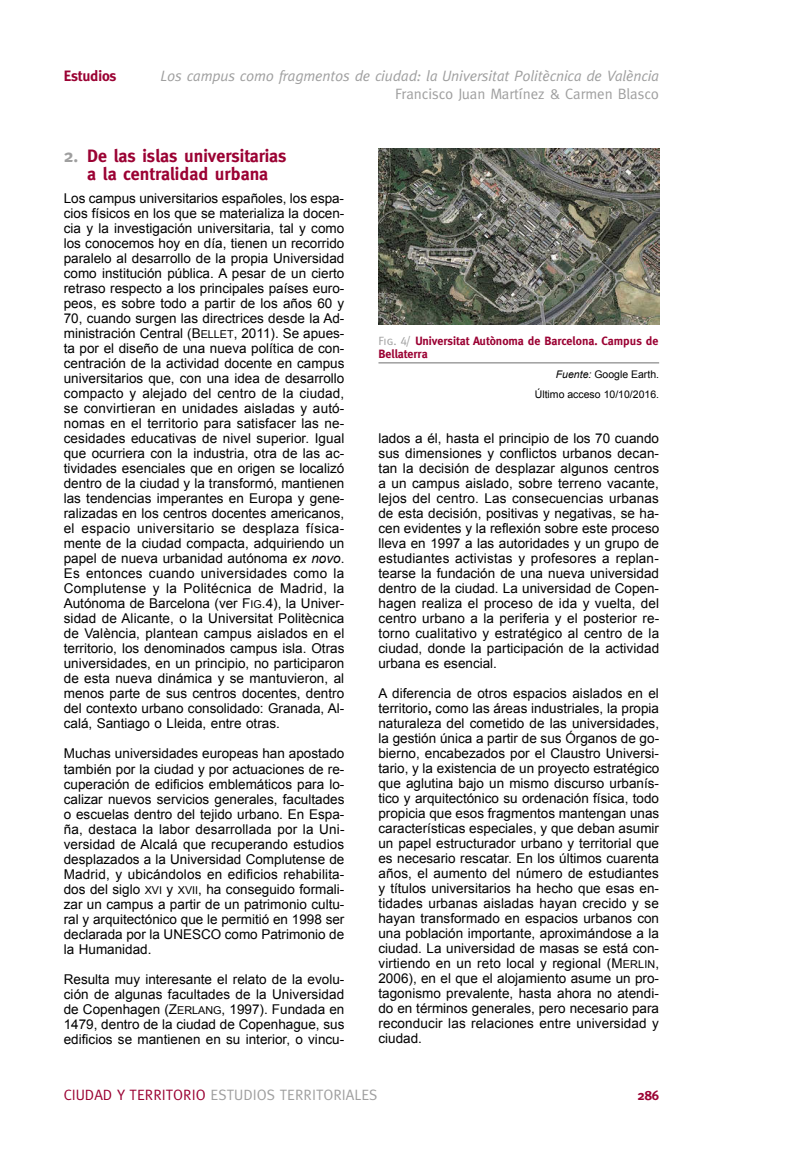
<style>
.page{position:relative;width:808px;height:1149px;background:#fff}
.page>*{position:absolute;margin:0;border:0;box-sizing:border-box;transform-origin:0 0}
.t1{font:700 18px/18px "Meta";color:#9b0233;text-align:center}
.t2{font:15px "Meta";color:#9f9f9f}
.t3{font:italic 15px "Meta";letter-spacing:-.01em;color:#9f9f9f}
.t4{font:700 15px "Meta";letter-spacing:-.01em;color:#9b0233}
.t5{font:13.5px/15px "Arial";color:#000;text-align:justify}
.t6{font:700 13.5px "Meta";color:#9b0233}
.t7{font:700 12px/13.2px "Meta";color:#9b0233}
.t8{font:10.5px/20.1px "Arial";color:#000;text-align:right}
.s1{color:#9f9f9f}
.s2{font-size:10.8px}
.s3{font-style:italic}
.s4{font-family:"Meta Caps";font-weight:400;color:#9f9f9f}
.s5{font-weight:700}
.s6{color:#9b0233}
</style>
<div class="page">
<hr style="left:378px;top:362px;width:281px;height:1px;background:#9f9f9f">
<img style="left:378px;top:149px;width:281px;height:176px">
<p class="t4" style="left:64px;top:70px;width:54px">Estudios</p>
<p class="t3" style="left:160px;top:70px;width:500px">Los campus como fragmentos de ciudad: la Universitat Politècnica de València</p>
<p class="t2" style="left:395px;top:88px;width:265px">Francisco Juan Martínez &amp; Carmen Blasco</p>
<h1 class="t1" style="left:64px;top:147px;width:224px"><span class="s1">2.</span> De las islas universitarias a la centralidad urbana</h1>
<p class="t5" style="left:64px;top:191px;width:282px">Los campus universitarios españoles, los espa&shy;cios físicos en los que se materializa la docen&shy;cia y la investigación universitaria, tal y como los conocemos hoy en día, tienen un recorrido paralelo al desarrollo de la propia Universidad como institución pública. A pesar de un cierto retraso respecto a los principales países euro&shy;peos, es sobre todo a partir de los años 60 y 70, cuando surgen las directrices desde la Ad&shy;ministración Central (B<span class="s2">ELLET</span>, 2011). Se apues&shy;ta por el diseño de una nueva política de con&shy;centración de la actividad docente en campus universitarios que, con una idea de desarrollo compacto y alejado del centro de la ciudad, se convirtieran en unidades aisladas y autó&shy;nomas en el territorio para satisfacer las ne&shy;cesidades educativas de nivel superior. Igual que ocurriera con la industria, otra de las ac&shy;tividades esenciales que en origen se localizó dentro de la ciudad y la transformó, mantienen las tendencias imperantes en Europa y gene&shy;ralizadas en los centros docentes americanos, el espacio universitario se desplaza física&shy;mente de la ciudad compacta, adquiriendo un papel de nueva urbanidad autónoma <span class="s3">ex novo</span>.<br>Es entonces cuando universidades como la Complutense y la Politécnica de Madrid, la Autónoma de Barcelona (ver F<span class="s2">IG</span>.4), la Univer&shy;sidad de Alicante, o la Universitat Politècnica de València, plantean campus aislados en el territorio, los denominados campus isla. Otras universidades, en un principio, no participaron de esta nueva dinámica y se mantuvieron, al menos parte de sus centros docentes, dentro del contexto urbano consolidado: Granada, Al&shy;calá, Santiago o Lleida, entre otras.</p>
<p class="t5" style="left:64px;top:746px;width:282px">Muchas universidades europeas han apostado también por la ciudad y por actuaciones de re&shy;cuperación de edificios emblemáticos para lo&shy;calizar nuevos servicios generales, facultades o escuelas dentro del tejido urbano. En Espa&shy;ña, destaca la labor desarrollada por la Uni&shy;versidad de Alcalá que recuperando estudios desplazados a la Universidad Complutense de Madrid, y ubicándolos en edificios rehabilita&shy;dos del siglo <span class="s2">XVI</span> y <span class="s2">XVII</span>, ha conseguido formali&shy;zar un campus a partir de un patrimonio cultu&shy;ral y arquitectónico que le permitió en 1998 ser declarada por la UNESCO como Patrimonio de la Humanidad.</p>
<p class="t5" style="left:64px;top:971px;width:282px">Resulta muy interesante el relato de la evolu&shy;ción de algunas facultades de la Universidad de Copenhagen (Z<span class="s2">ERLANG</span>, 1997). Fundada en 1479, dentro de la ciudad de Copenhague, sus edificios se mantienen en su interior, o vincu-</p>
<p class="t7" style="left:378px;top:334px;width:282px"><span class="s4">Fig. 4/</span> Universitat Autònoma de Barcelona. Campus de<br>Bellaterra</p>
<p class="t8" style="left:535px;top:364px;width:126px"><span class="s3">Fuente:</span> Google Earth.<br>Último acceso 10/10/2016.</p>
<p class="t5" style="left:378px;top:430px;width:282px">lados a él, hasta el principio de los 70 cuando sus dimensiones y conflictos urbanos decan&shy;tan la decisión de desplazar algunos centros a un campus aislado, sobre terreno vacante, lejos del centro. Las consecuencias urbanas de esta decisión, positivas y negativas, se ha&shy;cen evidentes y la reflexión sobre este proceso lleva en 1997 a las autoridades y un grupo de estudiantes activistas y profesores a replan&shy;tearse la fundación de una nueva universidad dentro de la ciudad. La universidad de Copen&shy;hagen realiza el proceso de ida y vuelta, del centro urbano a la periferia y el posterior re&shy;torno cualitativo y estratégico al centro de la ciudad, donde la participación de la actividad urbana es esencial.</p>
<p class="t5" style="left:378px;top:685px;width:282px">A diferencia de otros espacios aislados en el territorio<span class="s5">,</span> como las áreas industriales, la propia naturaleza del cometido de las universidades, la gestión única a partir de sus Órganos de go&shy;bierno, encabezados por el Claustro Universi&shy;tario, y la existencia de un proyecto estratégico que aglutina bajo un mismo discurso urbanís&shy;tico y arquitectónico su ordenación física, todo propicia que esos fragmentos mantengan unas características especiales, y que deban asumir un papel estructurador urbano y territorial que es necesario rescatar. En los últimos cuarenta años, el aumento del número de estudiantes y títulos universitarios ha hecho que esas en&shy;tidades urbanas aisladas hayan crecido y se hayan transformado en espacios urbanos con una población importante, aproximándose a la ciudad. La universidad de masas se está con&shy;virtiendo en un reto local y regional (M<span class="s2">ERLIN</span>, 2006), en el que el alojamiento asume un pro&shy;tagonismo prevalente, hasta ahora no atendi&shy;do en términos generales, pero necesario para reconducir las relaciones entre universidad y ciudad.</p>
<p class="t2" style="left:64px;top:1088px;width:315px"><span class="s6">CIUDAD Y TERRITORIO</span> ESTUDIOS TERRITORIALES</p>
<p class="t6" style="left:637px;top:1089px;width:23px">286</p>
</div>
